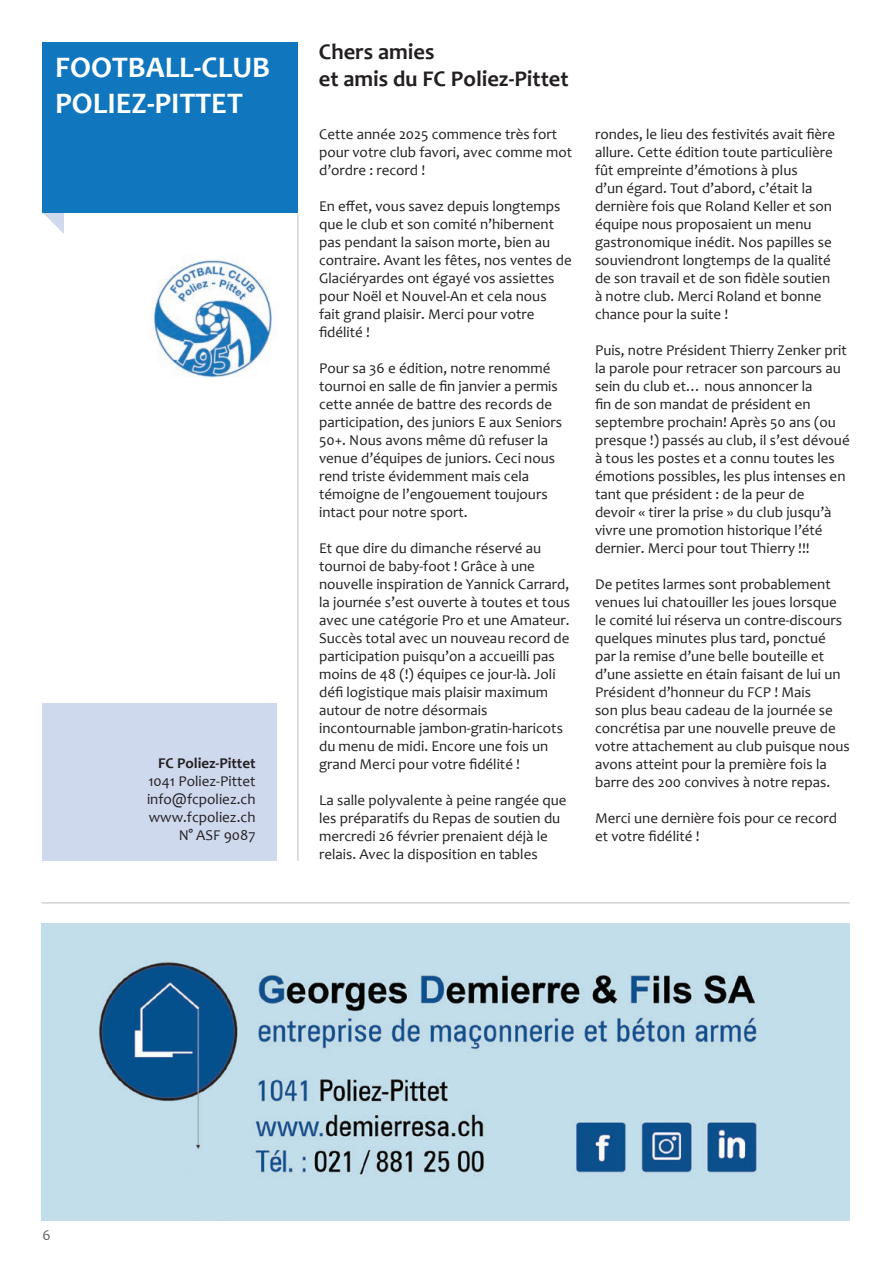
<style>
.page{position:relative;width:893px;height:1263px;background:#fff}
.page>*{position:absolute;margin:0;border:0;box-sizing:border-box;transform-origin:0 0}
.t1{font:700 30px/36px "Candara";color:#fff}
.t2{font:700 22.5px/27px "Candara";color:#231f20}
.t3{font:15px/18px "Candara";color:#231f20}
.t4{font:700 15px "Candara";color:#231f20}
.t5{font:15px "Candara";color:#636366}
</style>
<div class="page">
<svg style="left:43px;top:213px;width:21px;height:21px"></svg>
<div style="left:43px;top:43px;width:255px;height:170px;background:#1076bd"></div>
<hr style="left:42px;top:902px;width:808px;height:1px;background:#bcbdc0">
<img style="left:42px;top:924px;width:808px;height:296px">
<img style="left:152px;top:254px;width:120px;height:124px">
<div style="left:43px;top:703px;width:234px;height:158px;background:#cfd9ee"></div>
<hr style="left:298px;top:214px;width:1px;height:647px;background:#bcbdc0">
<h1 class="t1" style="left:55px;top:50px;width:216px">FOOTBALL-CLUB<br>POLIEZ-PITTET</h1>
<p class="t4" style="left:158px;top:755px;width:99px">FC Poliez-Pittet</p>
<p class="t3" style="left:147px;top:773px;width:110px;text-align:right">1041 Poliez-Pittet info@fcpoliez.ch www.fcpoliez.ch<br>N° ASF 9087</p>
<h2 class="t2" style="left:319px;top:39px;width:251px">Chers amies<br>et amis du FC Poliez-Pittet</h2>
<p class="t3" style="left:319px;top:126px;width:255px">Cette année 2025 commence très fort pour votre club favori, avec comme mot d’ordre : record !</p>
<p class="t3" style="left:319px;top:197px;width:254px">En effet, vous savez depuis longtemps que le club et son comité n’hibernent pas pendant la saison morte, bien au contraire. Avant les fêtes, nos ventes de Glaciéryardes ont égayé vos assiettes pour Noël et Nouvel-An et cela nous<br>fait grand plaisir. Merci pour votre fidélité !</p>
<p class="t3" style="left:319px;top:360px;width:245px">Pour sa 36 e édition, notre renommé tournoi en salle de fin janvier a permis cette année de battre des records de participation, des juniors E aux Seniors 50+. Nous avons même dû refuser la venue d’équipes de juniors. Ceci nous rend triste évidemment mais cela témoigne de l’engouement toujours intact pour notre sport.</p>
<p class="t3" style="left:319px;top:540px;width:252px">Et que dire du dimanche réservé au tournoi de baby-foot ! Grâce à une nouvelle inspiration de Yannick Carrard, la journée s’est ouverte à toutes et tous avec une catégorie Pro et une Amateur.<br>Succès total avec un nouveau record de participation puisqu’on a accueilli pas moins de 48 (!) équipes ce jour-là. Joli défi logistique mais plaisir maximum autour de notre désormais incontournable jambon-gratin-haricots du menu de midi. Encore une fois un grand Merci pour votre fidélité !</p>
<p class="t3" style="left:319px;top:792px;width:249px">La salle polyvalente à peine rangée que les préparatifs du Repas de soutien du mercredi 26 février prenaient déjà le relais. Avec la disposition en tables</p>
<p class="t3" style="left:595px;top:125px;width:242px">rondes, le lieu des festivités avait fière allure. Cette édition toute particulière fût empreinte d’émotions à plus<br>d’un égard. Tout d’abord, c’était la dernière fois que Roland Keller et son équipe nous proposaient un menu gastronomique inédit. Nos papilles se souviendront longtemps de la qualité de son travail et de son fidèle soutien à notre club. Merci Roland et bonne chance pour la suite !</p>
<p class="t3" style="left:595px;top:342px;width:256px">Puis, notre Président Thierry Zenker prit la parole pour retracer son parcours au sein du club et… nous annoncer la<br>fin de son mandat de président en septembre prochain! Après 50 ans (ou presque !) passés au club, il s’est dévoué à tous les postes et a connu toutes les émotions possibles, les plus intenses en tant que président : de la peur de<br>devoir « tirer la prise » du club jusqu’à vivre une promotion historique l’été dernier. Merci pour tout Thierry !!!</p>
<p class="t3" style="left:595px;top:576px;width:256px">De petites larmes sont probablement venues lui chatouiller les joues lorsque le comité lui réserva un contre-discours quelques minutes plus tard, ponctué par la remise d’une belle bouteille et d’une assiette en étain faisant de lui un Président d’honneur du FCP ! Mais<br>son plus beau cadeau de la journée se concrétisa par une nouvelle preuve de votre attachement au club puisque nous avons atteint pour la première fois la barre des 200 convives à notre repas.</p>
<p class="t3" style="left:595px;top:810px;width:243px">Merci une dernière fois pour ce record et votre fidélité !</p>
<p class="t5" style="left:43px;top:1228px;width:10px">6</p>
</div>
